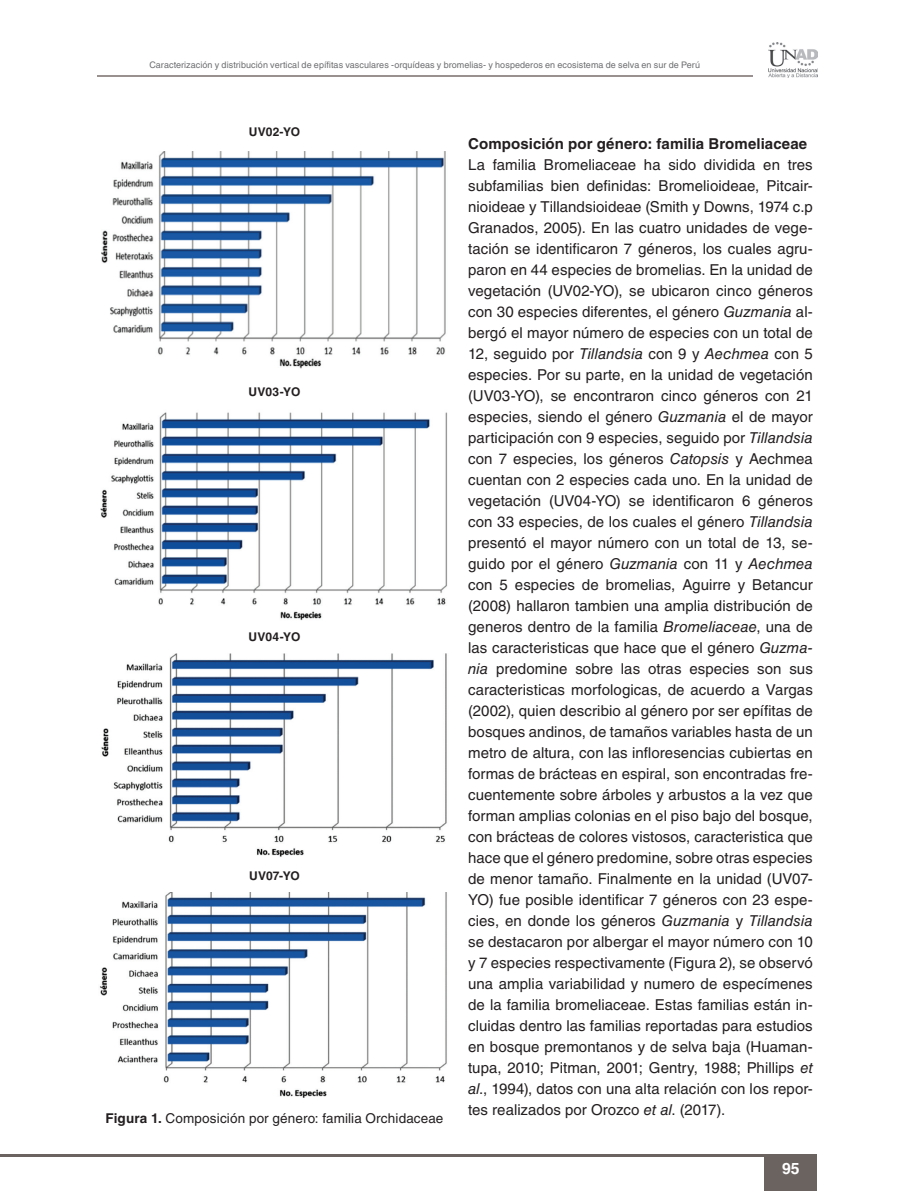
<style>
.page{position:relative;width:915px;height:1191px;background:#fff}
.page>*{position:absolute;margin:0;border:0;box-sizing:border-box;transform-origin:0 0}
.t1{font:700 15.75px "Helvetica LT Std";color:#fff}
.t2{font:15px/21px "Helvetica LT Std";letter-spacing:.005em;color:#231f20;text-align:justify}
.t3{font:700 15px "Helvetica LT Std";letter-spacing:.005em;color:#231f20}
.t4{font:13.5px "Helvetica LT Std";letter-spacing:.01em;color:#231f20}
.t5{font:700 12px "Helvetica LT Std";letter-spacing:.005em;color:#231f20}
.t6{font:9px "Helvetica LT Std";letter-spacing:.005em;color:#6c6d70}
.s1{font-weight:700}
.s2{font-style:italic}
</style>
<div class="page">
<hr style="left:97px;top:76px;width:655px;height:1px;background:#999190">
<img style="left:768px;top:42px;width:48px;height:36px">
<div style="left:764px;top:1154px;width:52px;height:37px;background:#6b6360"></div>
<hr style="left:0;top:1154px;width:814px;height:2px;background:#6b6360">
<img style="left:102px;top:151px;width:344px;height:218px">
<img style="left:101px;top:412px;width:346px;height:209px">
<img style="left:101px;top:653px;width:346px;height:204px">
<img style="left:99px;top:892px;width:348px;height:205px">
<p class="t6" style="left:149px;top:60px;width:552px">Caracterización y distribución vertical de epífitas vasculares -orquídeas y bromelias- y hospederos en ecosistema de selva en sur de Perú</p>
<p class="t5" style="left:249px;top:125px;width:53px">UV02-YO</p>
<p class="t5" style="left:248px;top:384px;width:53px">UV03-YO</p>
<p class="t5" style="left:248px;top:630px;width:53px">UV04-YO</p>
<p class="t5" style="left:249px;top:868px;width:52px">UV07-YO</p>
<p class="t4" style="left:105px;top:1110px;width:339px"><span class="s1">Figura 1.</span> Composición por género: familia Orchidaceae</p>
<p class="t3" style="left:468px;top:134px;width:340px">Composición por género: familia Bromeliaceae</p>
<p class="t2" style="left:468px;top:154px;width:346px">La familia Bromeliaceae ha sido dividida en tres subfamilias bien definidas: Bromelioideae, Pitcair&shy;nioideae y Tillandsioideae (Smith y Downs, 1974 c.p Granados, 2005). En las cuatro unidades de vege&shy;tación se identificaron 7 géneros, los cuales agru&shy;paron en 44 especies de bromelias. En la unidad de vegetación (UV02-YO), se ubicaron cinco géneros con 30 especies diferentes, el género <span class="s2">Guzmania</span> al&shy;bergó el mayor número de especies con un total de 12, seguido por <span class="s2">Tillandsia</span> con 9 y <span class="s2">Aechmea</span> con 5 especies. Por su parte, en la unidad de vegetación (UV03-YO), se encontraron cinco géneros con 21 especies, siendo el género <span class="s2">Guzmania</span> el de mayor participación con 9 especies, seguido por <span class="s2">Tillandsia </span>con 7 especies, los géneros <span class="s2">Catopsis</span> y Aechmea cuentan con 2 especies cada uno. En la unidad de vegetación (UV04-YO) se identificaron 6 géneros con 33 especies, de los cuales el género <span class="s2">Tillandsia </span>presentó el mayor número con un total de 13, se&shy;guido por el género <span class="s2">Guzmania</span> con 11 y <span class="s2">Aechmea </span>con 5 especies de bromelias, Aguirre y Betancur (2008) hallaron tambien una amplia distribución de generos dentro de la familia <span class="s2">Bromeliaceae</span>, una de las caracteristicas que hace que el género <span class="s2">Guzma&shy;nia</span> predomine sobre las otras especies son sus caracteristicas morfologicas, de acuerdo a Vargas (2002), quien describio al género por ser epífitas de bosques andinos, de tamaños variables hasta de un metro de altura, con las infloresencias cubiertas en formas de brácteas en espiral, son encontradas fre&shy;cuentemente sobre árboles y arbustos a la vez que forman amplias colonias en el piso bajo del bosque, con brácteas de colores vistosos, caracteristica que hace que el género predomine, sobre otras especies de menor tamaño. Finalmente en la unidad (UV07- YO) fue posible identificar 7 géneros con 23 espe&shy;cies, en donde los géneros <span class="s2">Guzmania</span> y <span class="s2">Tillandsia </span>se destacaron por albergar el mayor número con 10 y 7 especies respectivamente (Figura 2), se observó una amplia variabilidad y numero de especímenes de la familia bromeliaceae. Estas familias están in&shy;cluidas dentro las familias reportadas para estudios en bosque premontanos y de selva baja (Huaman&shy;tupa, 2010; Pitman, 2001; Gentry, 1988; Phillips <span class="s2">et al</span>., 1994), datos con una alta relación con los repor&shy;tes realizados por Orozco <span class="s2">et al</span>. (2017).</p>
<p class="t1" style="left:781px;top:1158px;width:19px">95</p>
</div>
